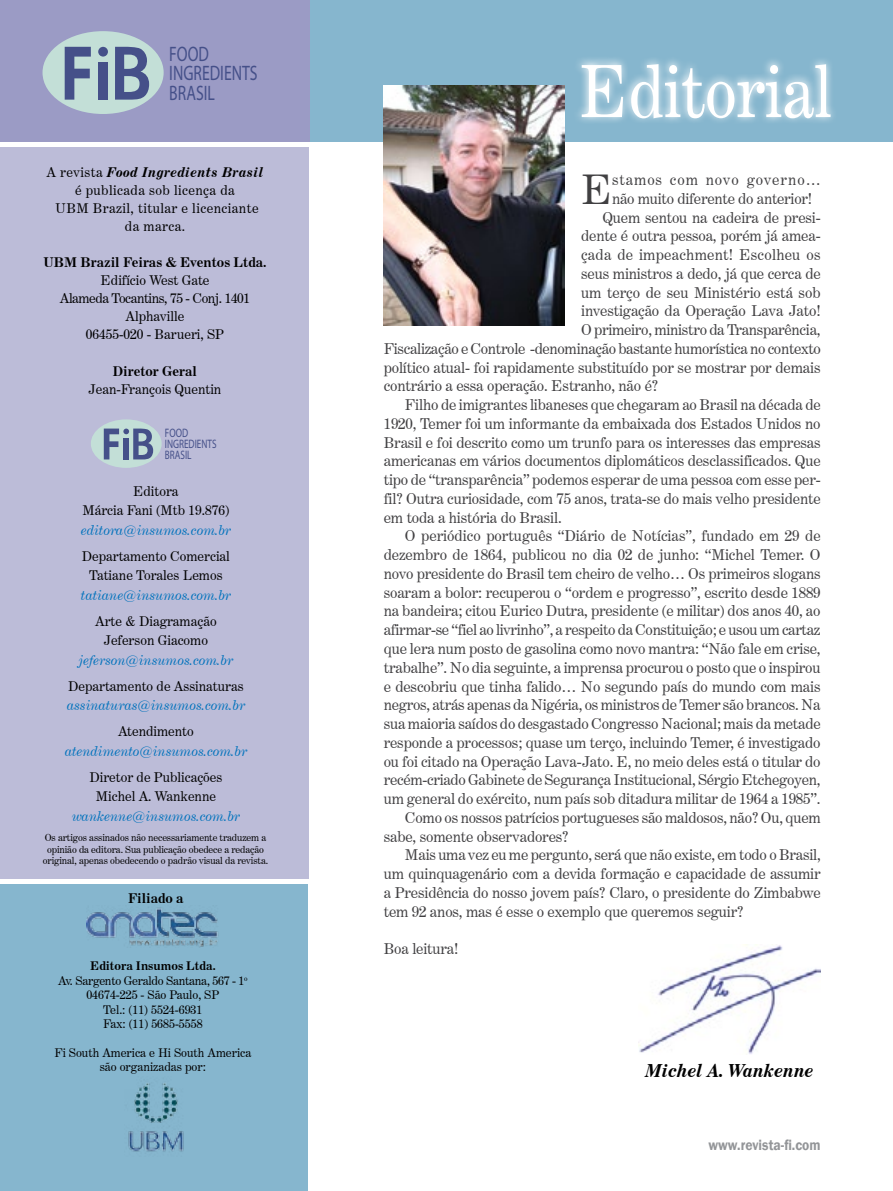
<style>
.page{position:relative;width:893px;height:1191px;background:#fff}
.page>*{position:absolute;margin:0;border:0;box-sizing:border-box;transform-origin:0 0}
.t1{font:72px "Century Expanded BT";color:#fff;scale:.9 1}
.texto{font:40.95px "Century Expanded BT";color:#414042}
.t2{font:21px/19.4px "Myriad Pro";color:#455089;scale:.75 1}
.texto-2{font:italic 700 18px "Century Expanded BT";color:#000}
.texto-3{font:15px/18.8px "Century Expanded BT";letter-spacing:-.01em;color:#414042;text-align:justify}
.texto-4{font:15px "Century Expanded BT";letter-spacing:.015em;color:#414042}
.t3{font:600 15px "Franklin Gothic";color:#939598;scale:.9 1}
.t4{font:13.5px "Century Expanded BT";color:#000}
.t5{font:italic 13.5px "Century Expanded BT";color:#0072bc}
.t6{font:13.5px/18px "Century Expanded BT";letter-spacing:.03em;color:#000;text-align:center}
.t7{font:700 13.5px "Century Expanded BT";color:#000}
.t8{font:13.5px "Century Expanded BT";letter-spacing:-.03em;color:#000}
.t9{font:12.3px/11.2px "Myriad Pro";color:#455089;scale:.75 1}
.t10{font:12px "Century Expanded BT";color:#000}
.t11{font:12px "Century Expanded BT";letter-spacing:-.02em;color:#000}
.t12{font:700 12px "Century Expanded BT";color:#000}
.texto-5{font:9.75px/11.7px "Century Expanded BT";letter-spacing:-.01em;color:#000;text-align:center}
.s1{font-weight:700;font-style:italic}
</style>
<div class="page">
<div style="left:0;top:884px;width:307px;height:307px;background:#86b6ce"></div>
<div style="left:0;top:147px;width:309px;height:731px;background:#bcbcd8"></div>
<div style="left:289px;top:0;width:604px;height:141px;background:#86b6ce"></div>
<div style="left:0;top:0;width:310px;height:141px;background:#9b9bc5"></div>
<svg style="left:578px;top:59px;width:255px;height:63px"></svg>
<div style="left:43px;top:31px;width:121px;height:83px;background:#c3dfd7;border-radius:50%"></div>
<svg style="left:65px;top:47px;width:26px;height:53px"></svg>
<div style="left:98px;top:62px;width:10px;height:38px;background:#455089"></div>
<svg style="left:115px;top:47px;width:34px;height:53px"></svg>
<div style="left:98px;top:47px;width:10px;height:10px;background:#455089;border-radius:50%"></div>
<div style="left:91px;top:419px;width:71px;height:49px;background:#c3dfd7;border-radius:50%"></div>
<svg style="left:104px;top:428px;width:49px;height:31px"></svg>
<img style="left:86px;top:907px;width:133px;height:41px">
<img style="left:128px;top:1083px;width:56px;height:69px">
<img style="left:384px;top:85px;width:180px;height:240px">
<img style="left:639px;top:944px;width:182px;height:110px">
<p class="t2" style="left:169px;top:44px;width:119px">FOOD<br>INGREDIENTS<br>BRASIL</p>
<p class="t6" style="left:47px;top:163px;width:218px">A revista <span class="s1">Food Ingredients Brasil </span>é publicada sob licença da</p>
<p class="t6" style="left:55px;top:199px;width:205px">UBM Brazil, titular e licenciante da marca.</p>
<p class="t7" style="left:43px;top:254px;width:225px">UBM Brazil Feiras &amp; Eventos Ltda.</p>
<p class="t4" style="left:101px;top:272px;width:110px">Edifício West Gate</p>
<p class="t8" style="left:60px;top:290px;width:192px">Alameda Tocantins, 75 - Conj. 1401</p>
<p class="t4" style="left:126px;top:308px;width:60px">Alphaville</p>
<p class="t4" style="left:86px;top:326px;width:140px">06455-020 - Barueri, SP</p>
<p class="t7" style="left:113px;top:362px;width:86px">Diretor Geral</p>
<p class="t4" style="left:89px;top:380px;width:134px">Jean-François Quentin</p>
<p class="t9" style="left:165px;top:427px;width:70px">FOOD<br>INGREDIENTS<br>BRASIL</p>
<p class="t4" style="left:133px;top:482px;width:47px">Editora</p>
<p class="t4" style="left:82px;top:502px;width:149px">Márcia Fani (Mtb 19.876)</p>
<p class="t5" style="left:81px;top:521px;width:151px">editora@insumos.com.br</p>
<p class="t4" style="left:82px;top:547px;width:150px">Departamento Comercial</p>
<p class="t4" style="left:89px;top:567px;width:135px">Tatiane Torales Lemos</p>
<p class="t5" style="left:81px;top:586px;width:151px">tatiane@insumos.com.br</p>
<p class="t4" style="left:95px;top:612px;width:123px">Arte &amp; Diagramação</p>
<p class="t4" style="left:104px;top:632px;width:106px">Jeferson Giacomo</p>
<p class="t5" style="left:79px;top:652px;width:156px">jeferson@insumos.com.br</p>
<p class="t4" style="left:68px;top:677px;width:177px">Departamento de Assinaturas</p>
<p class="t5" style="left:67px;top:697px;width:180px">assinaturas@insumos.com.br</p>
<p class="t4" style="left:118px;top:723px;width:77px">Atendimento</p>
<p class="t5" style="left:65px;top:742px;width:184px">atendimento@insumos.com.br</p>
<p class="t4" style="left:89px;top:768px;width:134px">Diretor de Publicações</p>
<p class="t4" style="left:96px;top:788px;width:122px">Michel A. Wankenne</p>
<p class="t5" style="left:72px;top:808px;width:169px">wankenne@insumos.com.br</p>
<p class="texto-5" style="left:43px;top:831px;width:227px">Os artigos assinados não necessariamente traduzem a opinião da editora. Sua publicação obedece a redação original, apenas obedecendo o padrão visual da revista.</p>
<p class="t7" style="left:128px;top:890px;width:57px">Filiado a</p>
<p class="t12" style="left:90px;top:958px;width:127px">Editora Insumos Ltda.</p>
<p class="t11" style="left:58px;top:973px;width:191px">Av. Sargento Geraldo Santana, 567 - 1<sup>o</sup></p>
<p class="t10" style="left:86px;top:987px;width:135px">04674-225 - São Paulo, SP</p>
<p class="t10" style="left:103px;top:1002px;width:101px">Tel.: (11) 5524-6931</p>
<p class="t10" style="left:103px;top:1016px;width:101px">Fax: (11) 5685-5558</p>
<p class="t10" style="left:54px;top:1045px;width:199px">Fi South America e Hi South America</p>
<p class="t10" style="left:100px;top:1059px;width:108px">são organizadas por:</p>
<p class="t1" style="left:579px;top:47px;width:283px">Editorial</p>
<p class="texto" style="left:581px;top:164px;width:33px">E</p>
<p class="texto-3" style="left:612px;top:170px;width:210px">stamos com novo governo… não muito diferente do anterior!</p>
<p class="texto-3" style="left:602px;top:208px;width:220px">Quem sentou na cadeira de presi-</p>
<p class="texto-3" style="left:581px;top:226px;width:240px">dente é outra pessoa, porém já amea-</p>
<p class="texto-4" style="left:581px;top:245px;width:241px">çada de impeachment! Escolheu os</p>
<p class="texto-3" style="left:581px;top:264px;width:241px">seus ministros a dedo, já que cerca de</p>
<p class="texto-3" style="left:581px;top:283px;width:241px">um terço de seu Ministério está sob</p>
<p class="texto-3" style="left:581px;top:301px;width:241px">investigação da Operação Lava Jato!</p>
<p class="texto-3" style="left:581px;top:320px;width:241px">O primeiro, ministro da Transparência,</p>
<p class="texto-3" style="left:384px;top:339px;width:439px">Fiscalização e Controle -denominação bastante humorística no contexto</p>
<p class="texto-3" style="left:384px;top:358px;width:438px">político atual- foi rapidamente substituído por se mostrar por demais</p>
<p class="texto-3" style="left:384px;top:376px;width:276px">contrário a essa operação. Estranho, não é?</p>
<p class="texto-3" style="left:384px;top:395px;width:438px;text-indent:21px">Filho de imigrantes libaneses que chegaram ao Brasil na década de 1920, Temer foi um informante da embaixada dos Estados Unidos no Brasil e foi descrito como um trunfo para os interesses das empresas americanas em vários documentos diplomáticos desclassificados. Que tipo de “transparência” podemos esperar de uma pessoa com esse per&shy;fil? Outra curiosidade, com 75 anos, trata-se do mais velho presidente em toda a história do Brasil.</p>
<p class="texto-3" style="left:384px;top:526px;width:438px;text-indent:21px">O periódico português “Diário de Notícias”, fundado em 29 de dezembro de 1864, publicou no dia 02 de junho: “Michel Temer. O novo presidente do Brasil tem cheiro de velho… Os primeiros slogans soaram a bolor: recuperou o “ordem e progresso”, escrito desde 1889 na bandeira; citou Eurico Dutra, presidente (e militar) dos anos 40, ao afirmar-se “fiel ao livrinho”, a respeito da Constituição; e usou um cartaz que lera num posto de gasolina como novo mantra: “Não fale em crise, trabalhe”. No dia seguinte, a imprensa procurou o posto que o inspirou e descobriu que tinha falido… No segundo país do mundo com mais negros, atrás apenas da Nigéria, os ministros de Temer são brancos. Na sua maioria saídos do desgastado Congresso Nacional; mais da metade responde a processos; quase um terço, incluindo Temer, é investigado ou foi citado na Operação Lava-Jato. E, no meio deles está o titular do recém-criado Gabinete de Segurança Institucional, Sérgio Etchegoyen, um general do exército, num país sob ditadura militar de 1964 a 1985”.</p>
<p class="texto-3" style="left:384px;top:808px;width:439px;text-indent:21px">Como os nossos patrícios portugueses são maldosos, não? Ou, quem sabe, somente observadores?</p>
<p class="texto-3" style="left:384px;top:845px;width:439px;text-indent:21px">Mais uma vez eu me pergunto, será que não existe, em todo o Brasil, um quinquagenário com a devida formação e capacidade de assumir a Presidência do nosso jovem país? Claro, o presidente do Zimbabwe tem 92 anos, mas é esse o exemplo que queremos seguir?</p>
<p class="texto-3" style="left:384px;top:939px;width:76px">Boa leitura!</p>
<p class="texto-2" style="left:646px;top:1059px;width:170px">Michel A. Wankenne</p>
<p class="t3" style="left:708px;top:1135px;width:126px">www.revista-fi.com</p>
</div>
